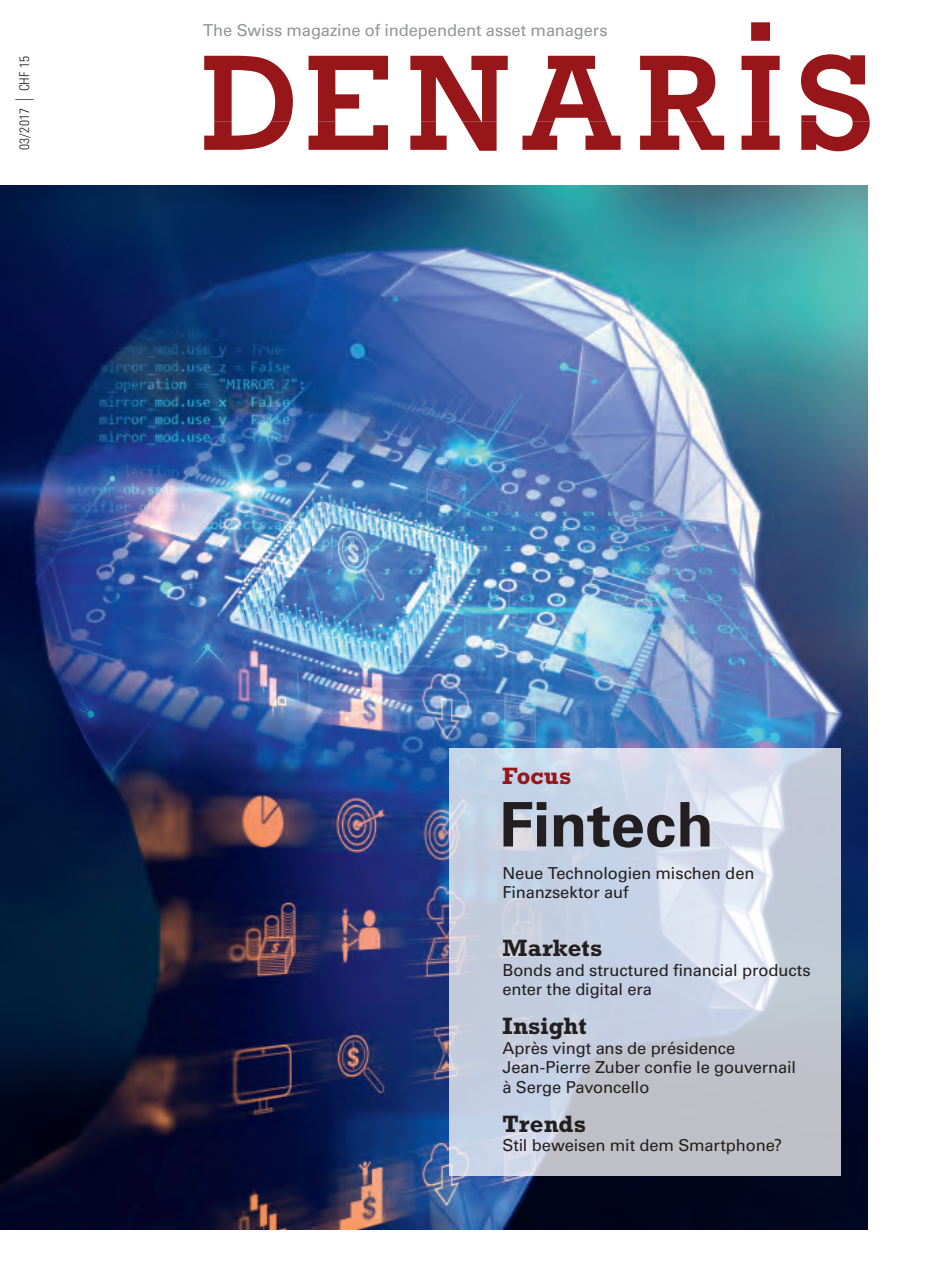
<style>
.page{position:relative;width:936px;height:1263px;background:#fff}
.page>*{position:absolute;margin:0;border:0;box-sizing:border-box;transform-origin:0 0}
.t1{font:700 61.5px "Univers LT Std";letter-spacing:-.005em;color:#231f20}
.t2{font:700 24px "Rockwell Std";color:#231f20}
.t3{font:700 24px "Rockwell Std";letter-spacing:-.005em;color:#961619}
.t4{font:16.5px/19.5px "Univers LT Std";letter-spacing:-.005em;color:#231f20}
.t5{font:16.5px "Univers LT Std";letter-spacing:-.005em;color:#939598}
.t6{font:300 condensed 13.5px "Univers LT Std";letter-spacing:.03em;color:#231f20}
.s1{font-size:18.15px}
</style>
<div class="page">
<svg style="left:204px;top:121px;width:665px;height:30px"></svg>
<svg style="left:204px;top:22px;width:665px;height:99px"></svg>
<img style="left:0;top:186px;width:867px;height:1044px">
<svg style="left:449px;top:748px;width:391px;height:428px;background:#c8cfde"></svg>
<p class="t6" style="left:16px;top:150px;width:96px;rotate:-90deg">03/2017 <span class="s1">|</span> CHF 15</p>
<p class="t5" style="left:203px;top:21px;width:406px">The Swiss magazine of independent asset managers</p>
<p class="t3" style="left:502px;top:761px;width:71px">Focus</p>
<p class="t1" style="left:499px;top:789px;width:216px">Fintech</p>
<p class="t4" style="left:502px;top:863px;width:253px">Neue Technologien mischen den<br>Finanzsektor auf</p>
<p class="t2" style="left:502px;top:934px;width:101px">Markets</p>
<p class="t4" style="left:502px;top:960px;width:310px">Bonds and structured financial products enter the digital era</p>
<p class="t2" style="left:502px;top:1012px;width:86px">Insight</p>
<p class="t4" style="left:502px;top:1038px;width:295px">Après vingt ans de présidence<br>Jean-Pierre Zuber confie le gouvernail à Serge Pavoncello</p>
<p class="t2" style="left:502px;top:1109px;width:85px">Trends</p>
<p class="t4" style="left:502px;top:1135px;width:281px">Stil beweisen mit dem Smartphone?</p>
</div>
